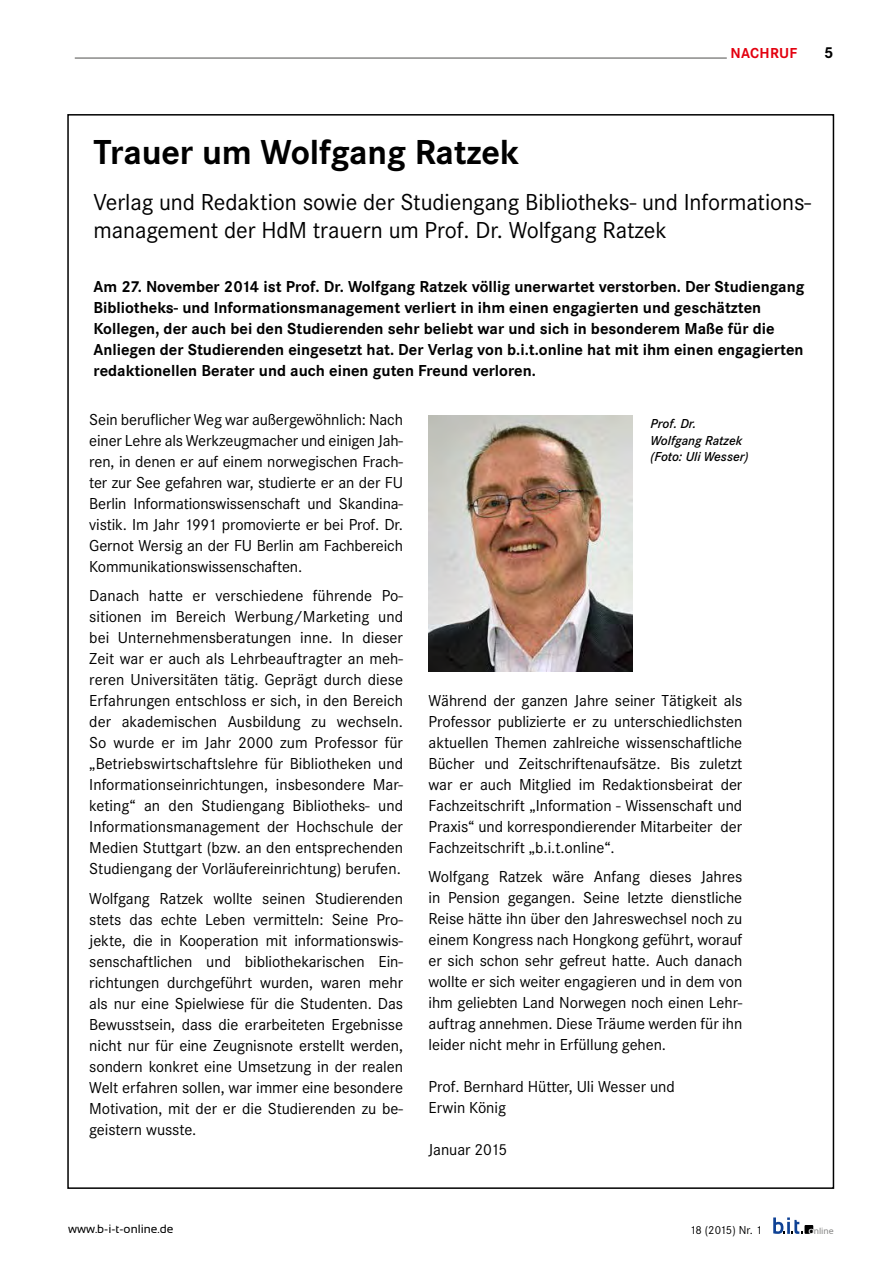
<style>
.page{position:relative;width:893px;height:1263px;background:#fff}
.page>*{position:absolute;margin:0;border:0;box-sizing:border-box;transform-origin:0 0}
.t1{font:700 36px "Corporate S";letter-spacing:-.005em;color:#000}
.t2{font:24px/28.5px "Corporate S";letter-spacing:-.005em;color:#000}
.t3{font:16.5px/21px "Corporate S";letter-spacing:-.005em;color:#000;text-align:justify}
.t4{font:700 16.5px/21px "Corporate S";color:#000}
.t5{font:700 15px "Corporate S";color:#e3000f}
.t6{font:italic 600 13.5px/16.5px "Corporate S";color:#000}
.t7{font:12px "Sansation";color:#000}
.t8{font:12px "Corporate S";letter-spacing:-.05em;color:#000}
.t9{font:9px "Sansation";color:#878786}
.s1{font-size:10.05px;color:#fff}
</style>
<div class="page">
<svg style="left:773px;top:1217px;width:40px;height:17px"></svg>
<hr style="left:75px;top:57px;width:652px;height:2px;background:#878786">
<img style="left:429px;top:416px;width:203px;height:256px">
<p class="t5" style="left:730px;top:44px;width:66px">nach ruf</p>
<p class="t4" style="left:824px;top:42px;width:11px">5</p>
<h1 class="t1" style="left:94px;top:132px;width:427px">Trauer um Wolfgang Ratzek</h1>
<h2 class="t2" style="left:94px;top:188px;width:719px">Verlag und Redaktion sowie der Studiengang Bibliotheks- und Informations&shy;management der HdM trauern um Prof. Dr. Wolfgang Ratzek</h2>
<p class="t4" style="left:94px;top:276px;width:712px">Am 27. November 2014 ist Prof. Dr. Wolfgang Ratzek völlig unerwartet verstorben. Der Studiengang Bibliotheks- und I nformationsmanagement verliert in ihm einen engagierten und geschätzten Kollegen, der auch bei den Studierenden sehr beliebt war und sich in besonderem Maße für die Anliegen der Studierenden eingesetzt hat. Der Verlag von b.i.t.online hat mit ihm einen engagierten redaktionellen Berater und auch einen guten Freund verloren.</p>
<p class="t3" style="left:89px;top:409px;width:315px">Sein beruflicher Weg war außergewöhnlich: Nach einer Lehre als Werkzeugmacher und einigen Jah&shy;ren, in denen er auf einem norwegischen Frach&shy;ter zur See gefahren war, studierte er an der FU Berlin Informationswissenschaft und Skandina&shy;vistik. Im Jahr 1991 promovierte er bei Prof. Dr.<br>Gernot Wersig an der FU Berlin am Fachbereich Kommunikationswissenschaften.</p>
<p class="t3" style="left:89px;top:585px;width:315px">Danach hatte er verschiedene führende Po&shy;sitionen im Bereich Werbung/Marketing und bei Unternehmensberatungen inne. In dieser Zeit war er auch als Lehrbeauftragter an meh&shy;reren Universitäten tätig. Geprägt durch diese Erfahrungen entschloss er sich, in den Bereich der akademischen Ausbildung zu wechseln.<br>So wurde er im Jahr 2000 zum Professor für „Betriebswirtschaftslehre für Bibliotheken und Informationseinrichtungen, insbesondere Mar&shy;keting“ an den Studiengang Bibliotheks- und Informationsmanagement der Hochschule der Medien Stuttgart (bzw. an den entsprechenden Studiengang der Vorläufereinrichtung) berufen.</p>
<p class="t3" style="left:89px;top:888px;width:315px">Wolfgang Ratzek wollte seinen Studierenden stets das echte Leben vermitteln: Seine Pro&shy;jekte, die in Kooperation mit informationswis&shy;senschaftlichen und bibliothekarischen Ein&shy;richtungen durchgeführt wurden, waren mehr als nur eine Spielwiese für die Studenten. Das Bewusstsein, dass die erarbeiteten Ergebnisse nicht nur für eine Zeugnisnote erstellt werden, sondern konkret eine Umsetzung in der realen Welt erfahren sollen, war immer eine besondere Motivation, mit der er die Studierenden zu be&shy;geistern wusste.</p>
<p class="t6" style="left:651px;top:415px;width:99px">Prof. Dr.<br>Wolfgang Ratzek (Foto: Uli Wesser)</p>
<p class="t3" style="left:429px;top:690px;width:315px">Während der ganzen Jahre seiner Tätigkeit als Professor publizierte er zu unterschiedlichsten aktuellen Themen zahlreiche wissenschaftliche Bücher und Zeitschriftenaufsätze. Bis zuletzt war er auch Mitglied im Redaktionsbeirat der Fachzeitschrift „Information - Wissenschaft und Praxis“ und korrespondierender Mitarbeiter der Fachzeitschrift „b.i.t.online“.</p>
<p class="t3" style="left:429px;top:866px;width:315px">Wolfgang Ratzek wäre Anfang dieses Jahres in Pension gegangen. Seine letzte dienstliche Reise hätte ihn über den Jahreswechsel noch zu einem Kongress nach Hongkong geführt, worauf er sich schon sehr gefreut hatte. Auch danach wollte er sich weiter engagieren und in dem von ihm geliebten Land Norwegen noch einen Lehr&shy;auftrag annehmen. Diese Träume werden für ihn leider nicht mehr in Erfüllung gehen.</p>
<p class="t3" style="left:429px;top:1076px;width:248px">Prof. Bernhard Hütter, Uli Wesser und<br>Erwin König</p>
<p class="t3" style="left:429px;top:1139px;width:80px">Januar 2015</p>
<p class="t7" style="left:68px;top:1222px;width:107px">www.b-i-t-online.de</p>
<p class="t8" style="left:690px;top:1223px;width:74px">18 (2015) Nr. 1</p>
<p class="t9" style="left:808px;top:1225px;width:27px"><span class="s1">o</span>nline</p>
</div>
